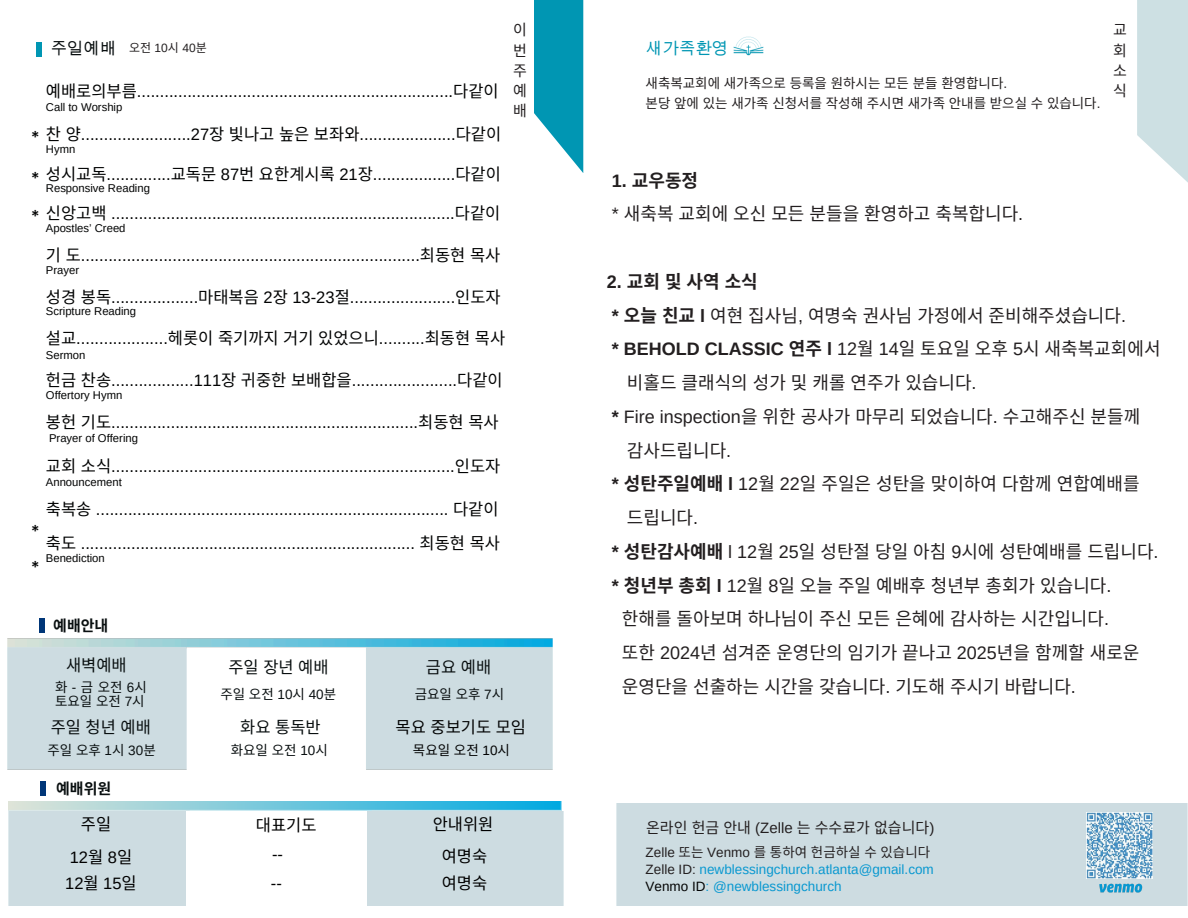
<style>
.page{position:relative;width:1188px;height:918px;background:#fff}
.page>*{position:absolute;margin:0;border:0;box-sizing:border-box;transform-origin:0 0}
.t1{font:18px/33.8px "Noto Sans CJ Ksc";color:#231f20}
.t2{font:700 18px "Arimo";color:#231f20}
.t3{font:700 18px "Noto Sans CJ Ksc";color:#231f20}
.t4{font:16.5px "Arimo";color:#020303}
.t5{font:16.5px "Noto Sans CJ Ksc";color:#090f10}
.t6{font:16.5px "Noto Sans CJ Ksc";color:#000}
.t7{font:16.5px "Arimo";color:#000}
.t8{font:16.5px "Noto Sans CJ Ksc";color:#020303}
.t9{font:16.5px "Wen Quan Yi Micro Hei";color:#0096b3}
.t10{font:16.5px "Nanum Square B";color:#020303}
.t11{font:16.5px "Wen Quan Yi Micro Hei";color:#090f10}
.t12{font:15px/20.2px "Noto Sans CJ Ksc";color:#231f20;text-align:justify}
.t13{font:700 15px "Noto Sans CJ Ksc";color:#090f10}
.t14{font:13.5px/16.8px "Arimo";color:#0998d0}
.t15{font:13.5px/20.2px "Noto Sans CJ Ksc";color:#231f20}
.t16{font:13.5px/14.7px "Noto Sans CJ Ksc";color:#090f10}
.t17{font:13.5px "Noto Sans CJ Ksc";color:#020303}
.t18{font:12px "Noto Sans CJ Ksc";color:#231f20}
.t19{font:11.25px "Arimo";color:#020303}
.s1{font-family:"Arimo"}
.s2{font-family:"Noto Sans CJ Ksc"}
.s3{font-family:"Arimo";font-weight:700}
.s4{font-weight:700}
.s5{font-weight:400}
.s6{font-family:"Noto Sans CJ Ksc";font-weight:400}
.s7{color:#231f20}
.s8{font-family:"Noto Sans CJ Ksc";color:#231f20}
.s9{color:#020303}
</style>
<div class="page">
<div style="left:36px;top:42px;width:6px;height:15px;background:#0096b3"></div>
<div style="left:39px;top:618px;width:6px;height:15px;background:#003678"></div>
<img style="left:7px;top:638px;width:546px;height:132px">
<svg style="left:534px;top:0;width:49px;height:173px"></svg>
<img style="left:733px;top:36px;width:31px;height:20px">
<div style="left:616px;top:803px;width:572px;height:103px;background:#cddce1"></div>
<svg style="left:1137px;top:0;width:51px;height:183px"></svg>
<img style="left:1086px;top:812px;width:66px;height:66px">
<img style="left:1098px;top:880px;width:45px;height:16px">
<img style="left:8px;top:802px;width:554px;height:9px">
<div style="left:40px;top:781px;width:6px;height:15px;background:#003678"></div>
<h3 class="t12" style="left:513px;top:19px;width:15px">이 번 주 예 배</h3>
<h2 class="t12" style="left:1113px;top:19px;width:15px">교 회 소 식</h2>
<p class="t11" style="left:51px;top:39px;width:67px">주일예배</p>
<h1 class="t9" style="left:646px;top:39px;width:84px">새가족환영</h1>
<h5 class="t18" style="left:129px;top:38px;width:79px">오전 <span class="s1">10</span>시 <span class="s1">40</span>분</h5>
<h2 class="t4" style="left:46px;top:83px;width:454px"><span class="s2">예배로의부름</span>.....................................................................<span class="s2">다같이</span></h2>
<h2 class="t19" style="left:46px;top:100px;width:78px">Call to Worship</h2>
<h5 class="t4" style="left:46px;top:125px;width:457px"><span class="s2">찬 양</span>........................27<span class="s2">장 빛나고 높은 보좌와</span>.....................<span class="s2">다같이</span></h5>
<h5 class="t19" style="left:46px;top:143px;width:31px">Hymn</h5>
<h2 class="t4" style="left:46px;top:165px;width:457px"><span class="s2">성시교독</span>..............<span class="s2">교독문</span> 87<span class="s2">번 요한계시록</span> 21<span class="s2">장</span>..................<span class="s2">다같이</span></h2>
<h2 class="t19" style="left:46px;top:182px;width:106px">Responsive Reading</h2>
<h5 class="t4" style="left:46px;top:204px;width:456px"><span class="s2">신앙고백</span> ...........................................................................<span class="s2">다같이</span></h5>
<h5 class="t19" style="left:46px;top:221px;width:81px">Apostles’ Creed</h5>
<h2 class="t4" style="left:46px;top:246px;width:456px"><span class="s2">기 도</span>..........................................................................<span class="s2">최동현 목사</span></h2>
<h2 class="t19" style="left:46px;top:264px;width:35px">Prayer</h2>
<h5 class="t4" style="left:46px;top:288px;width:456px"><span class="s2">성경 봉독</span>...................<span class="s2">마태복음</span> 2<span class="s2">장</span> 13-23<span class="s2">절</span>.......................<span class="s2">인도자</span></h5>
<h5 class="t19" style="left:46px;top:305px;width:92px">Scripture Reading</h5>
<h2 class="t4" style="left:46px;top:329px;width:461px"><span class="s2">설교</span>....................<span class="s2">헤롯이 죽기까지 거기 있었으니</span>..........<span class="s2">최동현 목사</span></h2>
<h2 class="t19" style="left:46px;top:349px;width:41px">Sermon</h2>
<h5 class="t4" style="left:46px;top:371px;width:458px"><span class="s2">헌금 찬송</span>..................111<span class="s2">장 귀중한 보배합을</span>.......................<span class="s2">다같이</span></h5>
<h5 class="t19" style="left:46px;top:389px;width:78px">Offertory Hymn</h5>
<h2 class="t4" style="left:46px;top:413px;width:454px"><span class="s2">봉헌 기도</span>...................................................................<span class="s2">최동현 목사</span></h2>
<h2 class="t19" style="left:49px;top:431px;width:91px">Prayer of Offering</h2>
<h5 class="t4" style="left:46px;top:458px;width:456px"><span class="s2">교회 소식</span>...........................................................................<span class="s2">인도자</span></h5>
<h5 class="t19" style="left:46px;top:475px;width:77px">Announcement</h5>
<h3 class="t4" style="left:46px;top:500px;width:454px"><span class="s2">축복송</span> ............................................................................. <span class="s2">다같이</span></h3>
<p class="t4" style="left:46px;top:534px;width:456px"><span class="s2">축도</span> ......................................................................... <span class="s2">최동현 목사</span></p>
<p class="t19" style="left:46px;top:551px;width:60px">Benediction</p>
<h2 class="t15" style="left:646px;top:72px;width:456px">새축복교회에 새가족으로 등록을 원하시는 모든 분들 환영합니다<span class="s1">.<br></span>본당 앞에 있는 새가족 신청서를 작성해 주시면 새가족 안내를 받으실 수 있습니다<span class="s1">.</span></h2>
<p class="t10" style="left:31px;top:129px;width:9px">*</p>
<p class="t10" style="left:31px;top:170px;width:9px">*</p>
<h2 class="t10" style="left:31px;top:208px;width:9px">*</h2>
<h1 class="t1" style="left:612px;top:162px;width:413px"><span class="s3">1.</span> <span class="s4">교우동정<br></span><span class="s1">*</span> 새축복 교회에 오신 모든 분들을 환영하고 축복합니다<span class="s1">.</span></h1>
<h5 class="t3" style="left:607px;top:267px;width:152px"><span class="s1">2.</span> 교회 및 사역 소식</h5>
<h5 class="t1" style="left:612px;top:297px;width:516px"><span class="s3">*</span> <span class="s4">오늘 친교</span> <span class="s3">l</span> 여현 집사님<span class="s1">,</span> 여명숙 권사님 가정에서 준비해주셨습니다<span class="s1">.</span></h5>
<h5 class="t2" style="left:612px;top:339px;width:550px">* BEHOLD CLASSIC <span class="s2">연주</span> l <span class="s5">12</span><span class="s6">월</span> <span class="s5">14</span><span class="s6">일 토요일 오후</span> <span class="s5">5</span><span class="s6">시 새축복교회에서</span></h5>
<h5 class="t1" style="left:627px;top:365px;width:351px">비홀드 클래식의 성가 및 캐롤 연주가 있습니다<span class="s1">.</span></h5>
<h5 class="t1" style="left:612px;top:399px;width:530px"><span class="s3">*</span> <span class="s1">Fire inspection</span>을 위한 공사가 마무리 되었습니다<span class="s1">.</span> 수고해주신 분들께</h5>
<h5 class="t1" style="left:627px;top:432px;width:106px">감사드립니다<span class="s1">.</span></h5>
<h5 class="t1" style="left:612px;top:466px;width:529px"><span class="s3">*</span> <span class="s4">성탄주일예배</span> <span class="s3">l</span> <span class="s1">12</span>월 <span class="s1">22</span>일 주일은 성탄을 맞이하여 다함께 연합예배를</h5>
<h5 class="t1" style="left:627px;top:500px;width:73px">드립니다<span class="s1">.</span></h5>
<h5 class="t1" style="left:612px;top:534px;width:548px"><span class="s3">*</span> <span class="s4">성탄감사예배</span> <span class="s1">l 12</span>월 <span class="s1">25</span>일 성탄절 당일 아침 <span class="s1">9</span>시에 성탄예배를 드립니다<span class="s1">.</span></h5>
<h5 class="t1" style="left:612px;top:567px;width:501px"><span class="s3">*</span> <span class="s4">청년부 총회</span> <span class="s3">l</span> <span class="s1">12</span>월 <span class="s1">8</span>일 오늘 주일 예배후 청년부 총회가 있습니다<span class="s1">.</span></h5>
<h5 class="t1" style="left:622px;top:601px;width:489px">한해를 돌아보며 하나님이 주신 모든 은혜에 감사하는 시간입니다<span class="s1">.</span></h5>
<h5 class="t1" style="left:622px;top:635px;width:519px">또한 <span class="s1">2024</span>년 섬겨준 운영단의 임기가 끝나고 <span class="s1">2025</span>년을 함께할 새로운</h5>
<h5 class="t1" style="left:622px;top:669px;width:455px">운영단을 선출하는 시간을 갖습니다<span class="s1">.</span> 기도해 주시기 바랍니다<span class="s1">.</span></h5>
<h2 class="t10" style="left:31px;top:523px;width:9px">*</h2>
<p class="t10" style="left:31px;top:559px;width:9px">*</p>
<p class="t13" style="left:53px;top:614px;width:57px">예배안내</p>
<h2 class="t5" style="left:66px;top:652px;width:62px">새벽예배</h2>
<h2 class="t5" style="left:228px;top:654px;width:102px">주일 장년 예배</h2>
<h4 class="t5" style="left:426px;top:654px;width:67px">금요 예배</h4>
<h2 class="t16" style="left:55px;top:679px;width:93px">화<span class="s1">-</span> 금오전<span class="s1">6</span>시 토요일 오전 <span class="s1">7</span>시</h2>
<h2 class="t16" style="left:220px;top:686px;width:117px">주일 오전 <span class="s1">10</span>시 <span class="s1">40</span>분</h2>
<h2 class="t16" style="left:415px;top:686px;width:91px">금요일 오후 <span class="s1">7</span>시</h2>
<h2 class="t5" style="left:51px;top:714px;width:102px">주일 청년 예배</h2>
<h4 class="t16" style="left:47px;top:742px;width:110px">주일 오후 <span class="s1">1</span>시 <span class="s1">30</span>분</h4>
<p class="t13" style="left:56px;top:777px;width:57px">예배위원</p>
<h2 class="t5" style="left:240px;top:714px;width:82px">화요 통독반</h2>
<p class="t16" style="left:231px;top:742px;width:99px">화요일 오전 <span class="s1">10</span>시</p>
<h2 class="t8" style="left:396px;top:714px;width:132px">목요 중보기도 모임</h2>
<h2 class="t17" style="left:413px;top:739px;width:99px">목요일 오전 <span class="s1">10</span>시</h2>
<h2 class="t6" style="left:81px;top:810px;width:32px">주일</h2>
<h2 class="t6" style="left:256px;top:812px;width:62px">대표기도</h2>
<p class="t7" style="left:70px;top:848px;width:64px">12<span class="s2">월</span> 8<span class="s2">일</span></p>
<h2 class="t6" style="left:433px;top:810px;width:62px">안내위원</h2>
<h4 class="t6" style="left:442px;top:843px;width:47px">여명숙</h4>
<p class="t7" style="left:272px;top:845px;width:12px">--</p>
<p class="t7" style="left:271px;top:874px;width:12px">--</p>
<h5 class="t7" style="left:65px;top:874px;width:73px">12<span class="s2">월</span> 15<span class="s2">일</span></h5>
<p class="t6" style="left:442px;top:870px;width:47px">여명숙</p>
<p class="t12" style="left:646px;top:817px;width:290px">온라인 헌금 안내 <span class="s1">(Zelle</span> 는 수수료가 없습니다<span class="s1">)</span></p>
<h2 class="t14" style="left:646px;top:844px;width:290px"><span class="s7">Zelle</span> <span class="s8">또는</span> <span class="s7">Venmo</span> <span class="s8">를 통하여 헌금하실 수 있습니다<br></span><span class="s7">Zelle ID:</span> newblessingchurch.atlanta@gmail.com<br><span class="s9">Venmo ID</span>: @newblessingchurch</h2>
</div>
